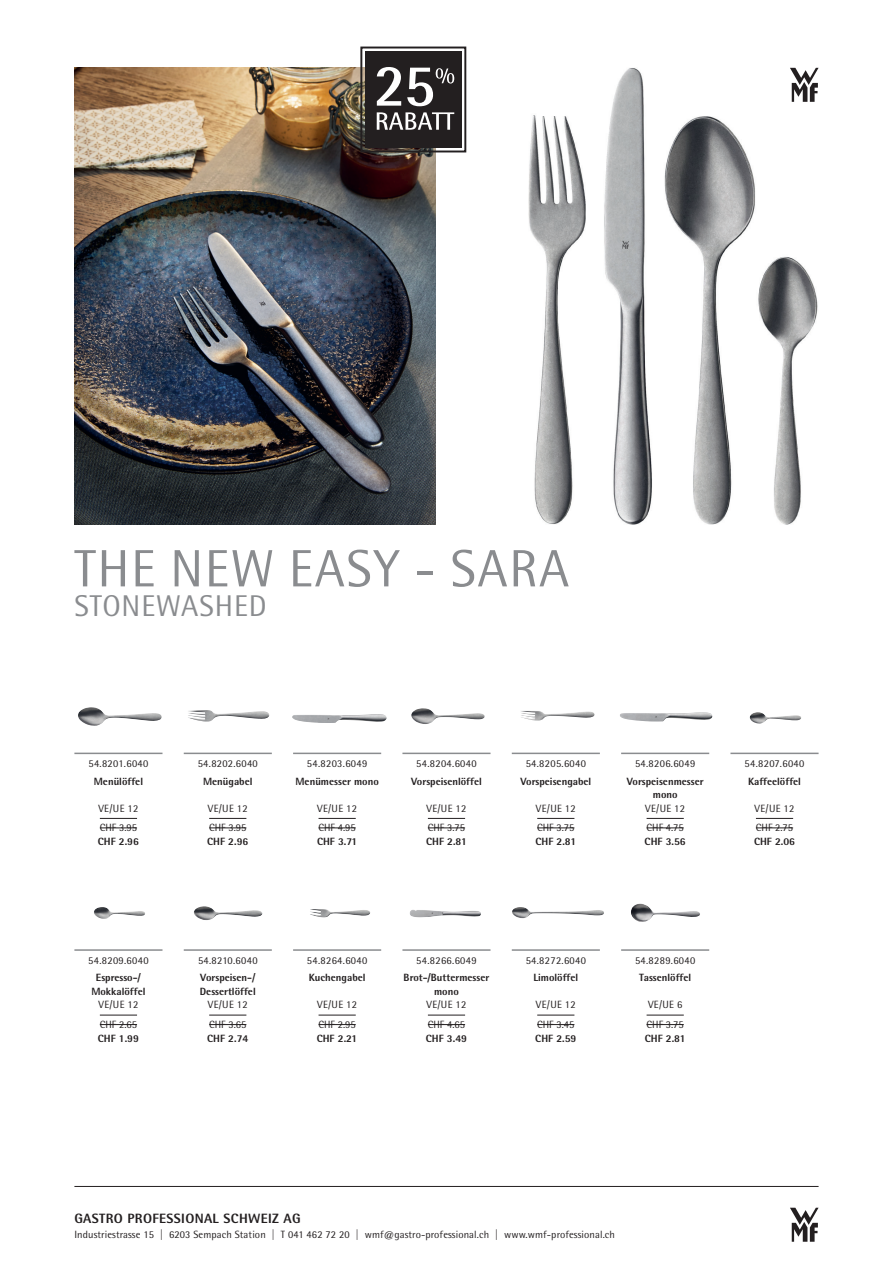
<style>
.page{position:relative;width:893px;height:1263px;background:#fff}
.page>*{position:absolute;margin:0;border:0;box-sizing:border-box;transform-origin:0 0}
.t1{font:52.5px "WMF Rotis";letter-spacing:.03em;color:#8a8c8f}
.t2{font:30px "WMF Rotis";letter-spacing:.03em;color:#8a8c8f}
.t3{font:700 13.5px "WMF Rotis";letter-spacing:.025em;color:#231f20}
.t4{font:10.5px/19.8px "WMF Rotis";letter-spacing:.03em;color:#231f20}
.t5{font:700 10.5px/13.5px "WMF Rotis";color:#231f20;text-align:center}
.t6{font:10.5px "WMF Rotis";letter-spacing:.01em;color:#231f20}
</style>
<div class="page">
<img style="left:528px;top:68px;width:290px;height:457px">
<img style="left:74px;top:68px;width:362px;height:457px">
<hr style="left:402px;top:949px;width:88px;height:2px;background:#8a8c8f">
<hr style="left:428px;top:1015px;width:37px;height:1px;background:#231f20">
<hr style="left:428px;top:1024px;width:37px;height:1px;background:#231f20">
<hr style="left:293px;top:949px;width:88px;height:2px;background:#8a8c8f">
<hr style="left:319px;top:1015px;width:37px;height:1px;background:#231f20">
<hr style="left:319px;top:1024px;width:37px;height:1px;background:#231f20">
<hr style="left:512px;top:949px;width:88px;height:2px;background:#8a8c8f">
<hr style="left:537px;top:1015px;width:37px;height:1px;background:#231f20">
<hr style="left:537px;top:1024px;width:37px;height:1px;background:#231f20">
<hr style="left:621px;top:949px;width:88px;height:2px;background:#8a8c8f">
<hr style="left:647px;top:1015px;width:37px;height:1px;background:#231f20">
<hr style="left:647px;top:1024px;width:37px;height:1px;background:#231f20">
<hr style="left:512px;top:753px;width:88px;height:1px;background:#8a8c8f">
<hr style="left:537px;top:818px;width:37px;height:1px;background:#231f20">
<hr style="left:537px;top:828px;width:37px;height:1px;background:#231f20">
<hr style="left:74px;top:753px;width:88px;height:1px;background:#8a8c8f">
<hr style="left:100px;top:818px;width:37px;height:1px;background:#231f20">
<hr style="left:100px;top:828px;width:37px;height:1px;background:#231f20">
<hr style="left:184px;top:753px;width:88px;height:1px;background:#8a8c8f">
<hr style="left:209px;top:818px;width:37px;height:1px;background:#231f20">
<hr style="left:209px;top:828px;width:37px;height:1px;background:#231f20">
<hr style="left:293px;top:753px;width:88px;height:1px;background:#8a8c8f">
<hr style="left:319px;top:818px;width:37px;height:1px;background:#231f20">
<hr style="left:319px;top:828px;width:37px;height:1px;background:#231f20">
<hr style="left:402px;top:753px;width:88px;height:1px;background:#8a8c8f">
<hr style="left:428px;top:818px;width:37px;height:1px;background:#231f20">
<hr style="left:428px;top:828px;width:37px;height:1px;background:#231f20">
<hr style="left:621px;top:753px;width:88px;height:1px;background:#8a8c8f">
<hr style="left:647px;top:818px;width:37px;height:1px;background:#231f20">
<hr style="left:647px;top:828px;width:37px;height:1px;background:#231f20">
<hr style="left:730px;top:753px;width:89px;height:1px;background:#8a8c8f">
<hr style="left:756px;top:818px;width:37px;height:1px;background:#231f20">
<hr style="left:756px;top:828px;width:37px;height:1px;background:#231f20">
<hr style="left:74px;top:949px;width:88px;height:2px;background:#8a8c8f">
<hr style="left:100px;top:1015px;width:37px;height:1px;background:#231f20">
<hr style="left:100px;top:1024px;width:37px;height:1px;background:#231f20">
<hr style="left:184px;top:949px;width:88px;height:2px;background:#8a8c8f">
<hr style="left:209px;top:1015px;width:37px;height:1px;background:#231f20">
<hr style="left:209px;top:1024px;width:37px;height:1px;background:#231f20">
<img style="left:78px;top:707px;width:84px;height:19px">
<img style="left:94px;top:907px;width:51px;height:12px">
<img style="left:188px;top:710px;width:81px;height:12px">
<img style="left:194px;top:906px;width:68px;height:14px">
<img style="left:292px;top:714px;width:94px;height:9px">
<img style="left:310px;top:909px;width:60px;height:8px">
<img style="left:411px;top:708px;width:74px;height:16px">
<img style="left:410px;top:910px;width:71px;height:7px">
<img style="left:521px;top:711px;width:74px;height:9px">
<img style="left:512px;top:907px;width:92px;height:11px">
<img style="left:620px;top:712px;width:92px;height:9px">
<img style="left:631px;top:903px;width:69px;height:19px">
<img style="left:750px;top:712px;width:51px;height:12px">
<svg style="left:790px;top:68px;width:29px;height:34px"></svg>
<div style="left:365px;top:51px;width:97px;height:97px;background:#231f20"></div>
<div style="left:360px;top:47px;width:106px;height:105px;border:2px solid #231f20"></div>
<svg style="left:377px;top:67px;width:77px;height:39px"></svg>
<svg style="left:377px;top:112px;width:77px;height:18px"></svg>
<svg style="left:790px;top:1208px;width:29px;height:34px"></svg>
<hr style="left:74px;top:1186px;width:745px;height:1px;background:#231f20">
<h1 class="t1" style="left:74px;top:538px;width:496px">THE NEW EASY - SARA</h1>
<h2 class="t2" style="left:74px;top:588px;width:194px">STONEWASHED</h2>
<p class="t4" style="left:88px;top:753px;width:61px">54.8201.6040</p>
<p class="t5" style="left:94px;top:774px;width:51px">Menülöffel</p>
<p class="t4" style="left:99px;top:798px;width:41px">VE/UE 12<br>CHF 3.95</p>
<p class="t5" style="left:98px;top:834px;width:43px">CHF 2.96</p>
<p class="t4" style="left:88px;top:950px;width:62px">54.8209.6040</p>
<p class="t5" style="left:91px;top:971px;width:56px">Espresso-/<br>Mokkalöffel</p>
<p class="t4" style="left:99px;top:995px;width:41px">VE/UE 12<br>CHF 2.65</p>
<p class="t5" style="left:98px;top:1031px;width:43px">CHF 1.99</p>
<p class="t4" style="left:198px;top:753px;width:62px">54.8202.6040</p>
<p class="t5" style="left:203px;top:774px;width:51px">Menügabel</p>
<p class="t4" style="left:208px;top:798px;width:41px">VE/UE 12<br>CHF 3.95</p>
<p class="t5" style="left:207px;top:834px;width:43px">CHF 2.96</p>
<p class="t4" style="left:307px;top:753px;width:62px">54.8203.6049</p>
<p class="t5" style="left:295px;top:774px;width:85px">Menümesser mono</p>
<p class="t4" style="left:317px;top:798px;width:41px">VE/UE 12<br>CHF 4.95</p>
<p class="t5" style="left:317px;top:834px;width:42px">CHF 3.71</p>
<p class="t4" style="left:416px;top:753px;width:62px">54.8204.6040</p>
<p class="t5" style="left:411px;top:774px;width:72px">Vorspeisenlöffel</p>
<p class="t4" style="left:427px;top:798px;width:41px">VE/UE 12<br>CHF 3.75</p>
<p class="t5" style="left:426px;top:834px;width:42px">CHF 2.81</p>
<p class="t4" style="left:526px;top:753px;width:62px">54.8205.6040</p>
<p class="t5" style="left:520px;top:774px;width:72px">Vorspeisengabel</p>
<p class="t4" style="left:536px;top:798px;width:41px">VE/UE 12<br>CHF 3.75</p>
<p class="t5" style="left:535px;top:834px;width:42px">CHF 2.81</p>
<p class="t4" style="left:635px;top:753px;width:62px">54.8206.6049</p>
<p class="t5" style="left:627px;top:774px;width:78px">Vorspeisenmesser mono</p>
<p class="t4" style="left:645px;top:798px;width:41px">VE/UE 12<br>CHF 4.75</p>
<p class="t5" style="left:645px;top:834px;width:43px">CHF 3.56</p>
<p class="t4" style="left:745px;top:753px;width:61px">54.8207.6040</p>
<p class="t5" style="left:748px;top:774px;width:54px">Kaffeelöffel</p>
<p class="t4" style="left:755px;top:798px;width:41px">VE/UE 12<br>CHF 2.75</p>
<p class="t5" style="left:754px;top:834px;width:43px">CHF 2.06</p>
<p class="t4" style="left:198px;top:950px;width:61px">54.8210.6040</p>
<p class="t5" style="left:200px;top:971px;width:57px;text-align:left">Vorspeisen-/<br>Dessertlöffel</p>
<p class="t4" style="left:208px;top:995px;width:41px">VE/UE 12<br>CHF 3.65</p>
<p class="t5" style="left:207px;top:1031px;width:43px">CHF 2.74</p>
<p class="t4" style="left:307px;top:950px;width:62px">54.8264.6040</p>
<p class="t5" style="left:309px;top:971px;width:58px">Kuchengabel</p>
<p class="t4" style="left:317px;top:995px;width:41px">VE/UE 12<br>CHF 2.95</p>
<p class="t5" style="left:317px;top:1031px;width:42px">CHF 2.21</p>
<p class="t4" style="left:416px;top:950px;width:62px">54.8266.6049</p>
<p class="t5" style="left:404px;top:971px;width:87px">Brot-/Buttermesser mono</p>
<p class="t4" style="left:427px;top:995px;width:41px">VE/UE 12<br>CHF 4.65</p>
<p class="t5" style="left:426px;top:1031px;width:43px">CHF 3.49</p>
<p class="t4" style="left:526px;top:950px;width:62px">54.8272.6040</p>
<p class="t5" style="left:533px;top:971px;width:46px">Limolöffel</p>
<p class="t4" style="left:536px;top:995px;width:41px">VE/UE 12<br>CHF 3.45</p>
<p class="t5" style="left:535px;top:1031px;width:43px">CHF 2.59</p>
<p class="t4" style="left:635px;top:950px;width:62px">54.8289.6040</p>
<p class="t5" style="left:639px;top:971px;width:54px">Tassenlöffel</p>
<p class="t4" style="left:647px;top:995px;width:39px">VE/UE 6<br>CHF 3.75</p>
<p class="t5" style="left:645px;top:1031px;width:42px">CHF 2.81</p>
<p class="t3" style="left:74px;top:1209px;width:228px">GASTRO PROFESSIONAL SCHWEIZ AG</p>
<p class="t6" style="left:74px;top:1228px;width:542px">Industriestrasse 15 | 6203 Sempach Station | T 041 462 72 20 | wmf@gastro-professional.ch | www.wmf-professional.ch</p>
</div>
